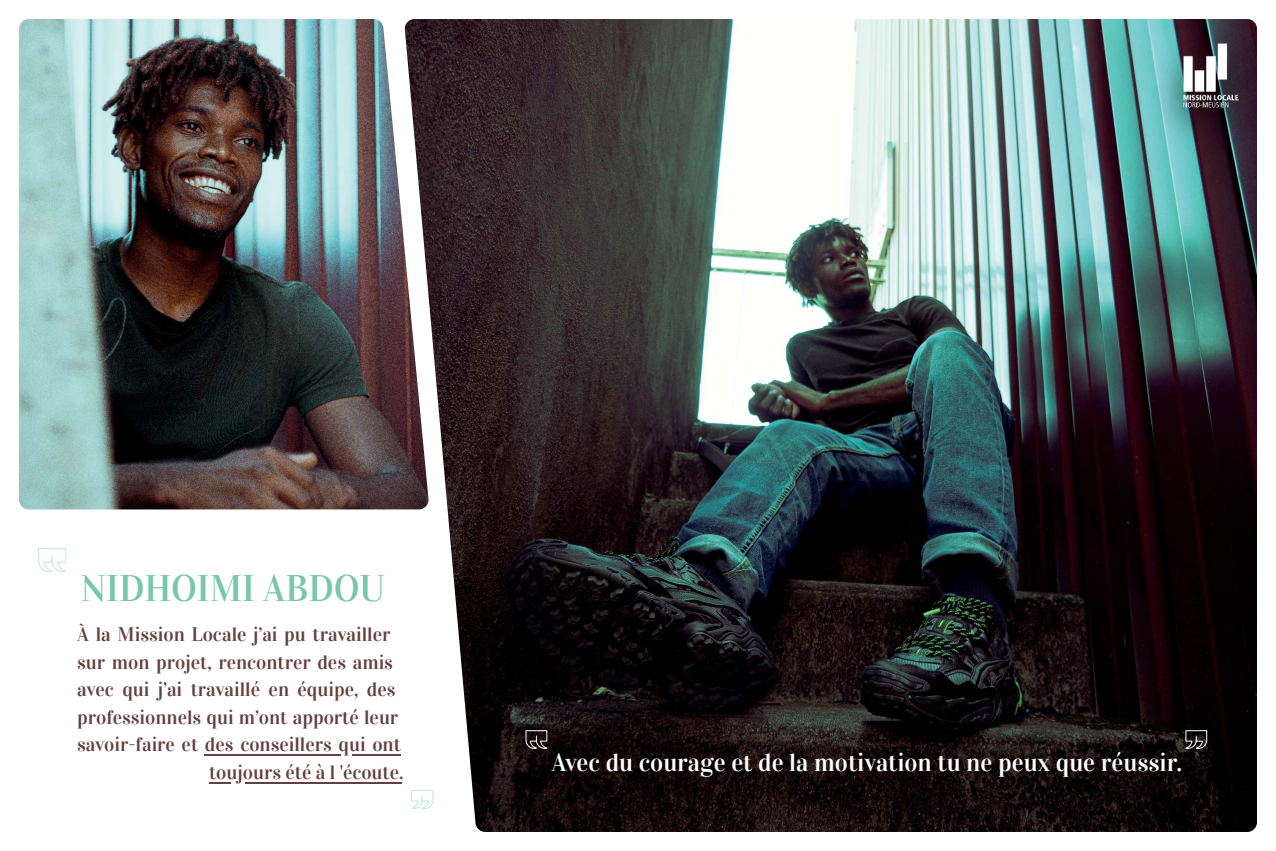
<style>
.page{position:relative;width:1276px;height:851px;background:#fff}
.page>*{position:absolute;margin:0;border:0;box-sizing:border-box;transform-origin:0 0}
.t1{font:36.9px "Vidaloka";color:#77c7ab}
.t2{font:25px "Vidaloka";color:#fff}
.t3{font:19.6px "Vidaloka";color:#64403e}
</style>
<div class="page">
<img style="left:404px;top:19px;width:853px;height:812px">
<img style="left:19px;top:19px;width:410px;height:490px">
<img style="left:1164px;top:708px;width:64px;height:62px">
<svg style="left:1182px;top:729px;width:25px;height:20px"></svg>
<img style="left:504px;top:708px;width:65px;height:62px">
<svg style="left:525px;top:729px;width:26px;height:20px"></svg>
<svg style="left:411px;top:789px;width:22px;height:20px"></svg>
<svg style="left:38px;top:548px;width:28px;height:24px"></svg>
<hr style="left:204px;top:754px;width:136px;height:1px;background:#64403e">
<hr style="left:352px;top:754px;width:48px;height:1px;background:#64403e">
<hr style="left:209px;top:781px;width:21px;height:2px;background:#64403e">
<hr style="left:246px;top:781px;width:156px;height:2px;background:#64403e">
<img style="left:1140px;top:19px;width:117px;height:145px">
<img style="left:1177px;top:37px;width:64px;height:76px">
<h1 class="t1" style="left:81px;top:567px;width:306px">NIDHOIMI ABDOU</h1>
<p class="t3" style="left:77px;top:623px;width:315px">¿ la Mission Locale jíai pu travailler</p>
<p class="t3" style="left:77px;top:651px;width:317px">sur mon projet, rencontrer des amis</p>
<p class="t3" style="left:77px;top:678px;width:320px">avec qui jíai travaillÈ en Èquipe, des</p>
<p class="t3" style="left:77px;top:705px;width:322px">professionnels qui míont apportÈ leur</p>
<p class="t3" style="left:77px;top:733px;width:325px">savoir-faire et des conseillers qui ont</p>
<p class="t3" style="left:209px;top:760px;width:196px">toujours ÈtÈ ‡ l 'Ècoute.</p>
<p class="t2" style="left:551px;top:748px;width:632px">Avec du courage et de la motivation tu ne peux que rÈussir.</p>
</div>
